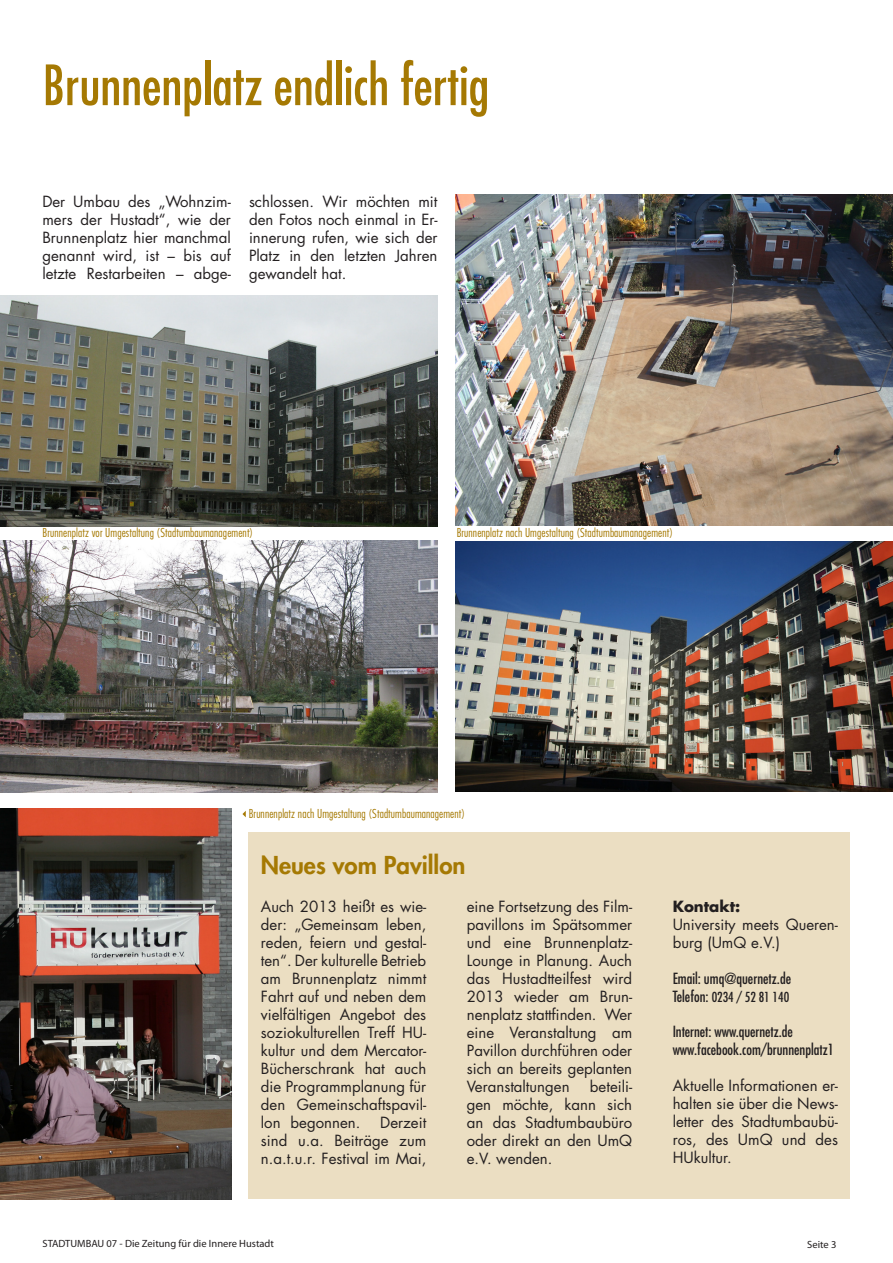
<style>
.page{position:relative;width:893px;height:1263px;background:#fff}
.page>*{position:absolute;margin:0;border:0;box-sizing:border-box;transform-origin:0 0}
.t1{font:condensed 54px "Futura Std";color:#a57903}
.t2{font:800 24px "Futura LT";color:#a57903}
.t3{font:15px/18px "Futura Std";color:#231f20;text-align:justify}
.t4{font:condensed 15px "Futura Std";color:#231f20}
.t5{font:700 15px "Futura Std";color:#231f20}
.t6{font:condensed 13.5px "Futura Std";color:#231f20}
.t7{font:300 condensed 12px "Futura Std";letter-spacing:.01em;color:#a57903}
.t8{font:10.5px "Myriad Pro";color:#231f20}
.s1{font-size:15px}
</style>
<div class="page">
<div style="left:249px;top:833px;width:601px;height:366px;background:#ebdec2"></div>
<img style="left:0;top:808px;width:231px;height:391px">
<img style="left:455px;top:195px;width:438px;height:330px">
<img style="left:455px;top:541px;width:438px;height:251px">
<img style="left:0;top:541px;width:437px;height:252px">
<img style="left:0;top:296px;width:437px;height:230px">
<svg style="left:242px;top:811px;width:4px;height:6px"></svg>
<p class="t1" style="left:43px;top:53px;width:448px">Brunnenplatz endlich fertig</p>
<p class="t3" style="left:42px;top:193px;width:190px">Der Umbau des „Wohnzim&shy;mers der Hustadt“, wie der Brunnenplatz hier manchmal genannt wird, ist – bis auf letzte Restarbeiten – abge-</p>
<p class="t3" style="left:249px;top:193px;width:190px">schlossen. Wir möchten mit den Fotos noch einmal in Er&shy;innerung rufen, wie sich der Platz in den letzten Jahren gewandelt hat.</p>
<p class="t7" style="left:43px;top:526px;width:212px">Brunnenplatz vor Umgestaltung (Stadtumbaumanagement)</p>
<p class="t7" style="left:457px;top:526px;width:218px">Brunnenplatz nach Umgestaltung (Stadtumbaumanagement)</p>
<p class="t7" style="left:249px;top:807px;width:218px">Brunnenplatz nach Umgestaltung (Stadtumbaumanagement)</p>
<p class="t2" style="left:261px;top:849px;width:206px">Neues vom Pavillon</p>
<p class="t3" style="left:261px;top:897px;width:167px">Auch 2013 heißt es wie&shy;der: „Gemeinsam leben, reden, feiern und gestal&shy;ten“. Der kulturelle Betrieb am Brunnenplatz nimmt Fahrt auf und neben dem vielfältigen Angebot des soziokulturellen Treff HU&shy;kultur und dem Mercator-Bücherschrank hat auch die Programmplanung für den Gemeinschaftspavil&shy;lon begonnen.</p>
<p class="t3" style="left:467px;top:897px;width:167px">eine Fortsetzung des Film&shy;pavillons im Spätsommer und eine Brunnenplatz-Lounge in Planung. Auch das Hustadtteilfest wird 2013 wieder am Brun&shy;nenplatz stattfinden. Wer eine Veranstaltung am Pavillon durchführen oder sich an bereits geplanten Veranstaltungen</p>
<p class="t3" style="left:467px;top:1077px;width:167px;text-indent:123px">beteili&shy;gen möchte, kann sich an das Stadtumbaubüro oder direkt an den UmQ e.V. wenden.</p>
<p class="t3" style="left:261px;top:1113px;width:167px;text-indent:119px">Derzeit sind u.a. Beiträge zum n.a.t.u.r. Festival im Mai,</p>
<p class="t5" style="left:673px;top:897px;width:69px">Kontakt:</p>
<p class="t3" style="left:673px;top:916px;width:167px">University meets Queren&shy;burg (UmQ e.V.)</p>
<p class="t4" style="left:673px;top:970px;width:120px">Email: umq@quernetz.de</p>
<p class="t6" style="left:673px;top:989px;width:118px"><span class="s1">Telefon:</span> 0234 / 52 81 140</p>
<p class="t4" style="left:673px;top:1022px;width:122px">Internet: www.quernetz.de</p>
<p class="t4" style="left:673px;top:1040px;width:163px">www.facebook.com/brunnenplatz1</p>
<p class="t3" style="left:673px;top:1076px;width:167px">Aktuelle Informationen er&shy;halten sie über die News&shy;letter des Stadtumbaubü&shy;ros, des UmQ und des HUkultur.</p>
<p class="t8" style="left:43px;top:1237px;width:233px">STADTUMBAU 07 - Die Zeitung für die Innere Hustadt</p>
<p class="t8" style="left:807px;top:1237px;width:31px">Seite 3</p>
</div>
